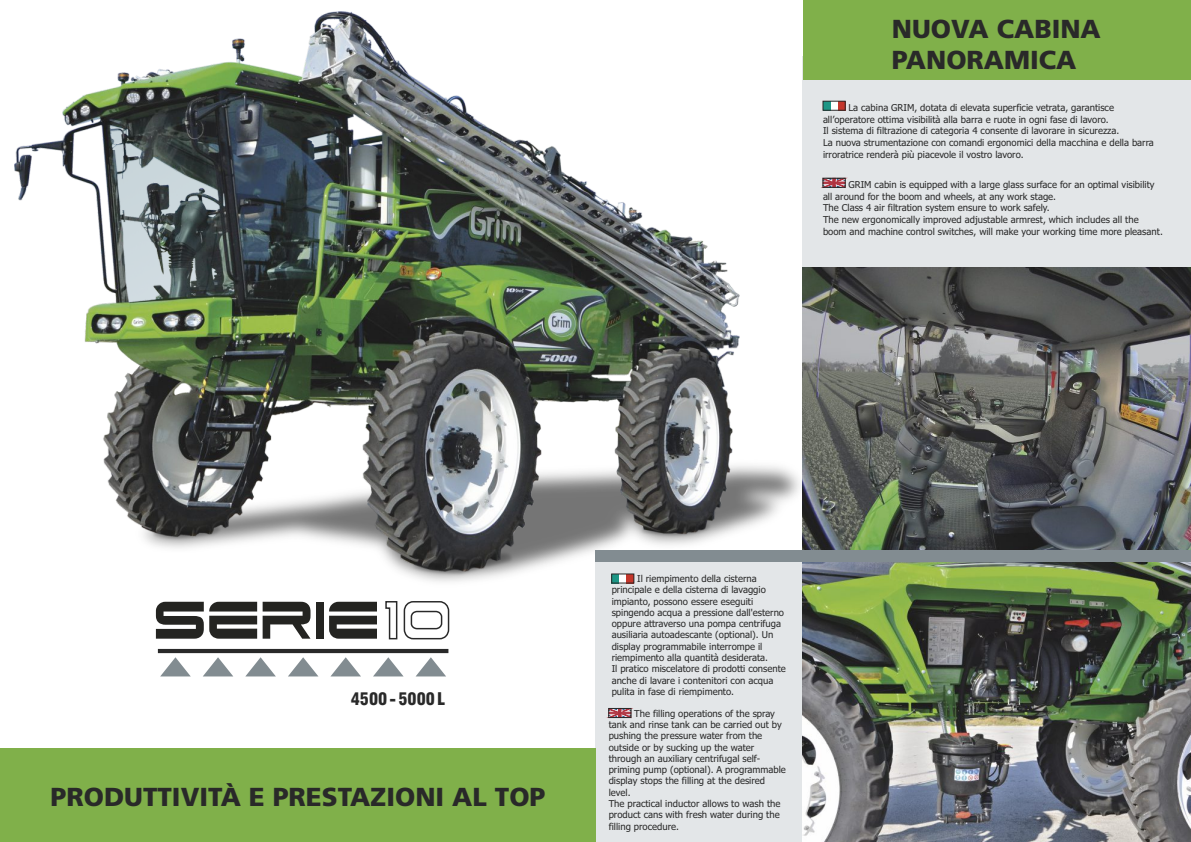
<style>
.page{position:relative;width:1191px;height:842px;background:#fff}
.page>*{position:absolute;margin:0;border:0;box-sizing:border-box;transform-origin:0 0}
.t1{font:63.4px "Dodger Condensed";color:#242421}
.t2{font:700 26px/31.3px "Frutiger LT Pro";color:#292929}
.t3{font:900 condensed 17px "Swiss 721 BT";color:#292929}
.t4{font:9.5px/11.3px "Tahoma";color:#292929}
.s1{font-family:"Futura LT Pro";font-weight:700;font-size:49px;color:#fff}
</style>
<div class="page">
<div style="left:802px;top:56px;width:389px;height:786px;background:#e3e6e8"></div>
<div style="left:595px;top:550px;width:220px;height:292px;background:#e3e6e8"></div>
<div style="left:802px;top:0;width:389px;height:80px;background:#80b04a"></div>
<div style="left:0;top:748px;width:595px;height:94px;background:#80b04a"></div>
<img style="left:802px;top:562px;width:389px;height:280px">
<svg style="left:610px;top:708px;width:22px;height:10px"></svg>
<div style="left:608px;top:708px;width:23px;height:10px;border:1px solid #292929"></div>
<svg style="left:824px;top:178px;width:22px;height:10px"></svg>
<div style="left:822px;top:178px;width:23px;height:10px;border:1px solid #292929"></div>
<svg style="left:403px;top:601px;width:47px;height:39px"></svg>
<svg style="left:246px;top:657px;width:30px;height:19px"></svg>
<svg style="left:203px;top:657px;width:30px;height:19px"></svg>
<svg style="left:160px;top:657px;width:31px;height:19px"></svg>
<svg style="left:288px;top:657px;width:30px;height:19px"></svg>
<svg style="left:331px;top:657px;width:30px;height:19px"></svg>
<svg style="left:373px;top:657px;width:30px;height:19px"></svg>
<svg style="left:416px;top:657px;width:30px;height:19px"></svg>
<div style="left:158px;top:648px;width:290px;height:5px;background:#292929"></div>
<img style="left:403px;top:465px;width:406px;height:125px">
<img style="left:14px;top:11px;width:726px;height:561px">
<img style="left:110px;top:126px;width:229px;height:177px">
<div style="left:619px;top:574px;width:7px;height:9px;background:#fff"></div>
<div style="left:611px;top:574px;width:8px;height:9px;background:#1c9685"></div>
<div style="left:626px;top:574px;width:8px;height:9px;background:#c4362b"></div>
<div style="left:611px;top:574px;width:23px;height:9px;border:1px solid #292929"></div>
<div style="left:830px;top:101px;width:7px;height:9px;background:#fff"></div>
<div style="left:823px;top:101px;width:7px;height:9px;background:#1c9685"></div>
<div style="left:837px;top:101px;width:8px;height:9px;background:#c4362b"></div>
<div style="left:822px;top:101px;width:23px;height:9px;border:1px solid #292929"></div>
<img style="left:802px;top:268px;width:389px;height:282px">
<div style="left:595px;top:550px;width:596px;height:12px;background:#828c91"></div>
<p class="t2" style="left:892px;top:15px;width:210px">NUOVA CABINA<br>PANORAMICA</p>
<p class="t4" style="left:823px;top:102px;width:332px;line-height:11.8px;text-indent:26px">La cabina GRIM, dotata di elevata superficie vetrata, garantisce all’operatore ottima visibilità alla barra e ruote in ogni fase di lavoro.<br>Il sistema di filtrazione di categoria 4 consente di lavorare in sicurezza.<br>La nuova strumentazione con comandi ergonomici della macchina e della barra irroratrice renderà più piacevole il vostro lavoro.</p>
<p class="t4" style="left:823px;top:179px;width:341px;line-height:11.8px;text-indent:26px">GRIM cabin is equipped with a large glass surface for an optimal visibility all around for the boom and wheels, at any work stage.<br>The Class 4 air filtration system ensure to work safely.<br>The new ergonomically improved adjustable armrest, which includes all the boom and machine control switches, will make your working time more pleasant.</p>
<p class="t1" style="left:156px;top:587px;width:250px">SERIE<span class="s1">1</span></p>
<p class="t3" style="left:351px;top:692px;width:96px">4500 - 5000 L</p>
<p class="t2" style="left:51px;top:784px;width:496px">PRODUTTIVITÀ E PRESTAZIONI AL TOP</p>
<p class="t4" style="left:611px;top:574px;width:176px;text-indent:26px">Il riempimento della cisterna principale e della cisterna di lavaggio impianto, possono essere eseguiti spingendo acqua a pressione dall'esterno oppure attraverso una pompa centrifuga ausiliaria autoadescante (optional). Un display programmabile interrompe il riempimento alla quantità desiderata.<br>Il pratico miscelatore di prodotti consente anche di lavare i contenitori con acqua pulita in fase di riempimento.</p>
<p class="t4" style="left:608px;top:709px;width:179px;text-indent:26px">The filling operations of the spray tank and rinse tank can be carried out by pushing the pressure water from the outside or by sucking up the water through an auxiliary centrifugal self&shy;priming pump (optional). A programmable display stops the filling at the desired level.<br>The practical inductor allows to wash the product cans with fresh water during the filling procedure.</p>
</div>
